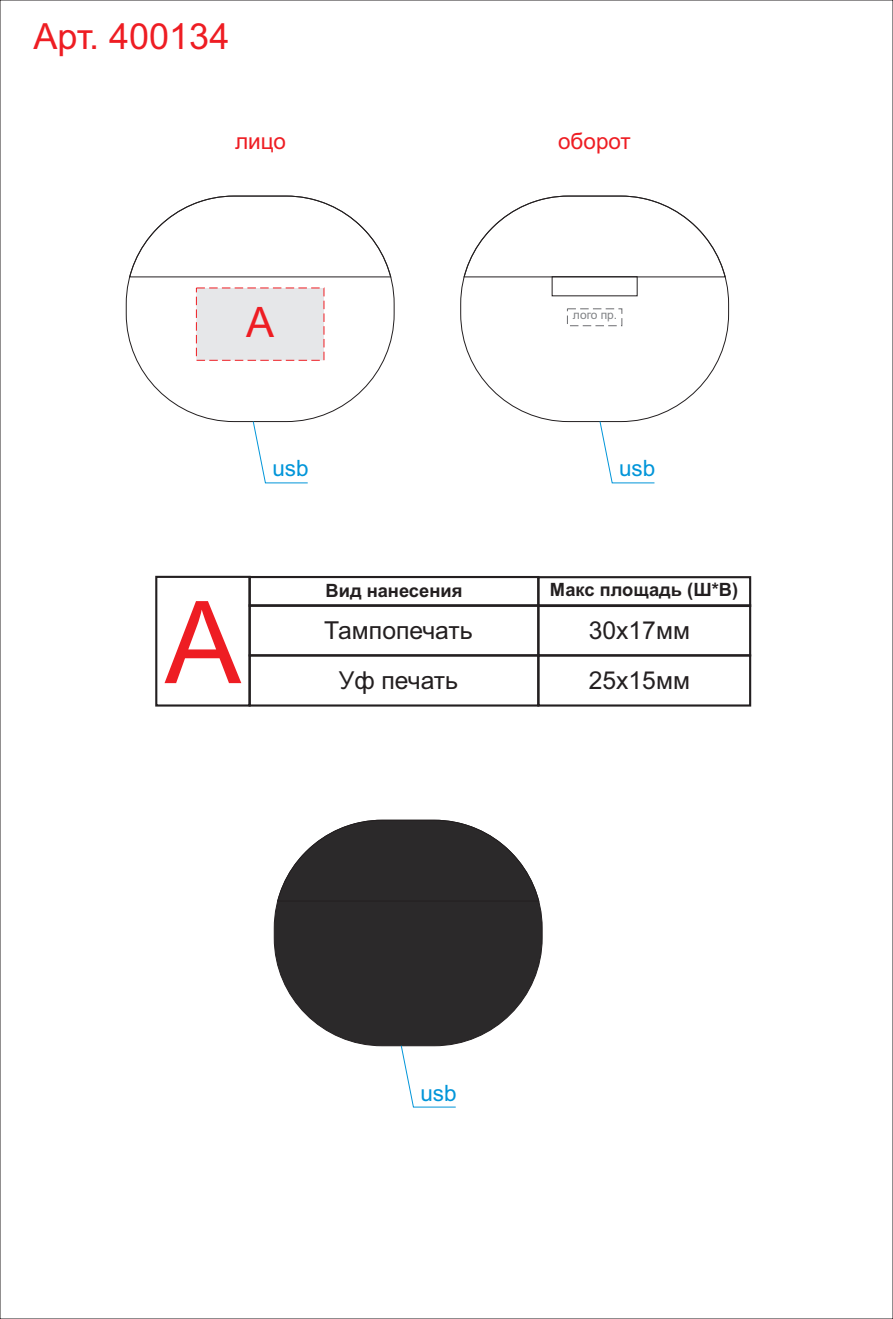
<style>
.page{position:relative;width:893px;height:1319px;background:#fff}
.page>*{position:absolute;margin:0;border:0;box-sizing:border-box;transform-origin:0 0}
.t1{font:114.45px "Arial";color:#ee1d23}
.t2{font:42px "Arial";color:#ee1d23}
.t3{font:36px "Arial";color:#ee1d23}
.t4{font:24.75px/50.1px "Arial";color:#231f20;text-align:center}
.t5{font:22.5px "Arial";color:#ee1d23}
.t6{font:22.5px "Arial";color:#0095d9}
.t7{font:700 18.3px "Arial";color:#231f20}
.t8{font:12px "Arial";color:#808285}
</style>
<div class="page">
<div style="left:249px;top:576px;width:290px;height:30px;border:2px solid #231f20"></div>
<div style="left:249px;top:604px;width:290px;height:52px;border:2px solid #231f20"></div>
<div style="left:249px;top:654px;width:290px;height:52px;border:2px solid #231f20"></div>
<div style="left:537px;top:604px;width:214px;height:52px;border:2px solid #231f20"></div>
<div style="left:537px;top:654px;width:214px;height:52px;border:2px solid #231f20"></div>
<div style="left:537px;top:576px;width:214px;height:31px;border:2px solid #231f20"></div>
<div style="left:155px;top:575px;width:96px;height:131px;border:2px solid #231f20"></div>
<div style="left:274px;top:819px;width:269px;height:226px;background:#2b292a;border:1px solid #231f20;border-radius:108px"></div>
<svg style="left:129px;top:195px;width:263px;height:83px"></svg>
<svg style="left:277px;top:819px;width:263px;height:82px"></svg>
<svg style="left:463px;top:195px;width:263px;height:83px"></svg>
<div style="left:196px;top:287px;width:129px;height:74px;background:#e6e7e9"></div>
<div style="left:567px;top:308px;width:55px;height:18px;border:1px dashed #6c6d70"></div>
<svg style="left:252px;top:420px;width:56px;height:63px"></svg>
<svg style="left:400px;top:1044px;width:56px;height:63px"></svg>
<svg style="left:599px;top:420px;width:56px;height:63px"></svg>
<div style="left:552px;top:276px;width:86px;height:20px;border:1px solid #231f20"></div>
<h3 class="t3" style="left:33px;top:23px;width:197px">Арт. 400134</h3>
<p class="t5" style="left:235px;top:132px;width:52px">лицо</p>
<p class="t5" style="left:558px;top:132px;width:74px">оборот</p>
<h2 class="t2" style="left:246px;top:307px;width:29px">A</h2>
<p class="t8" style="left:573px;top:310px;width:46px">лого пр.</p>
<p class="t6" style="left:272px;top:460px;width:38px">usb</p>
<p class="t6" style="left:619px;top:460px;width:38px">usb</p>
<h1 class="t1" style="left:165px;top:599px;width:78px">А</h1>
<p class="t7" style="left:325px;top:584px;width:138px">Вид нанесения</p>
<p class="t7" style="left:550px;top:583px;width:190px">Макс площадь (Ш*В)</p>
<p class="t4" style="left:324px;top:607px;width:150px">Тампопечать<br>Уф печать</p>
<p class="t4" style="left:589px;top:607px;width:103px;text-align:left">30х17мм<br>25х15мм</p>
<p class="t6" style="left:420px;top:1083px;width:38px">usb</p>
</div>
